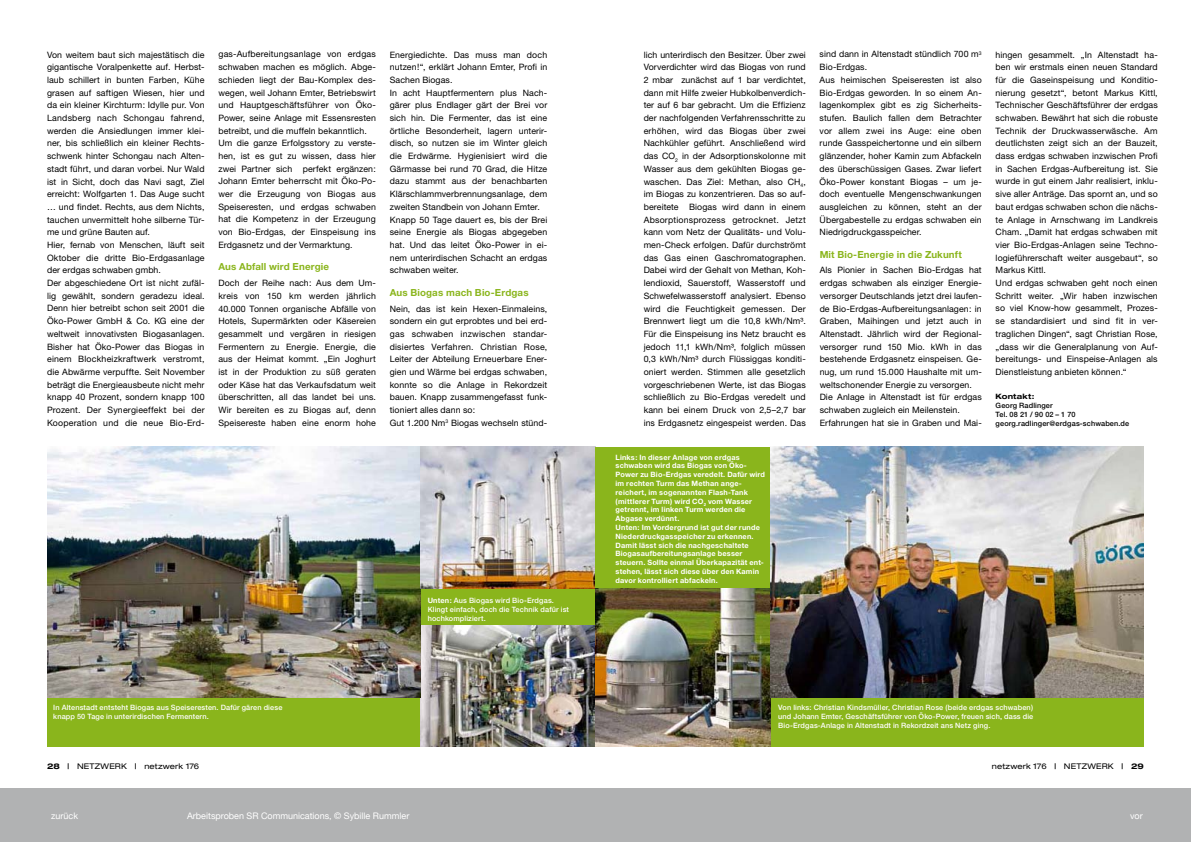
<style>
.page{position:relative;width:1191px;height:842px;background:#fff}
.page>*{position:absolute;margin:0;border:0;box-sizing:border-box;transform-origin:0 0}
.t1{font:700 9.8px "Helvetica Neue";letter-spacing:.015em;color:#8ab51c}
.t2{font:9px "Helvetica Neue";color:#fff}
.t3{font:8.8px/12.7px "Helvetica Neue";letter-spacing:.01em;color:#000}
.t4{font:expanded 7.8px "Helvetica Neue";letter-spacing:.02em;color:#000}
.t5{font:700 7.3px/8.8px "Helvetica Neue";letter-spacing:.025em;color:#fff}
.t6{font:500 7.3px/8.8px "Helvetica Neue";letter-spacing:.02em;color:#fff}
.t7{font:500 7.3px/8.8px "Helvetica Neue";letter-spacing:.02em;color:#000}
.t8{font:700 expanded 7.3px "Helvetica Neue";letter-spacing:.02em;color:#000}
.s1{font-weight:700}
.s2{font-weight:500}
</style>
<div class="page">
<div style="left:0;top:788px;width:1191px;height:54px;background:#b1b2b3"></div>
<div style="left:47px;top:447px;width:548px;height:299px;background:#8ab51c"></div>
<img style="left:420px;top:625px;width:175px;height:121px">
<img style="left:47px;top:447px;width:373px;height:250px">
<img style="left:420px;top:446px;width:175px;height:142px">
<div style="left:595px;top:447px;width:548px;height:299px;background:#8ab51c"></div>
<img style="left:595px;top:588px;width:175px;height:158px">
<img style="left:770px;top:447px;width:373px;height:250px">
<p class="t3" style="left:47px;top:48px;width:159px">Von weitem baut sich majestätisch die gigantische Voralpenkette auf. Herbst&shy;laub schillert in bunten Farben, Kühe grasen auf saftigen Wiesen, hier und da ein kleiner Kirchturm: Idylle pur. Von Landsberg nach Schongau fahrend, werden die Ansiedlungen immer klei&shy;ner, bis schließlich ein kleiner Rechts&shy;schwenk hinter Schongau nach Alten&shy;stadt führt, und daran vorbei. Nur Wald ist in Sicht, doch das Navi sagt, Ziel erreicht: Wolfgarten 1. Das Auge sucht … und findet. Rechts, aus dem Nichts, tauchen unvermittelt hohe silberne Tür&shy;me und grüne Bauten auf.<br>Hier, fernab von Menschen, läuft seit Oktober die dritte Bio-Erdgasanlage der erdgas schwaben gmbh.<br>Der abgeschiedene Ort ist nicht zufäl&shy;lig gewählt, sondern geradezu ideal.<br>Denn hier betreibt schon seit 2001 die Öko-Power GmbH &amp; Co. KG eine der weltweit innovativsten Biogasanlagen.<br>Bisher hat Öko-Power das Biogas in einem Blockheizkraftwerk verstromt, die Abwärme verpuffte. Seit November beträgt die Energieausbeute nicht mehr knapp 40 Prozent, sondern knapp 100<br>Prozent. Der Synergieeffekt bei der Kooperation und die neue Bio-Erd-</p>
<p class="t3" style="left:218px;top:48px;width:159px">gas-Aufbereitungsanlage von erdgas schwaben machen es möglich. Abge&shy;schieden liegt der Bau-Komplex des&shy;wegen, weil Johann Emter, Betriebswirt und Hauptgeschäftsführer von Öko-Power, seine Anlage mit Essensresten betreibt, und die muffeln bekanntlich.<br>Um die ganze Erfolgsstory zu verste&shy;hen, ist es gut zu wissen, dass hier zwei Partner sich perfekt ergänzen:<br>Johann Emter beherrscht mit Öko-Po&shy;wer die Erzeugung von Biogas aus Speiseresten, und erdgas schwaben hat die Kompetenz in der Erzeugung von Bio-Erdgas, der Einspeisung ins Erdgasnetz und der Vermarktung.</p>
<p class="t1" style="left:218px;top:261px;width:112px">Aus Abfall wird Energie</p>
<p class="t3" style="left:218px;top:276px;width:159px;text-align:justify">Doch der Reihe nach: Aus dem Um&shy;kreis von 150 km werden jährlich 40.000 Tonnen organische Abfälle von Hotels, Supermärkten oder Käsereien gesammelt und vergären in riesigen Fermentern zu Energie. Energie, die aus der Heimat kommt. „Ein Joghurt ist in der Produktion zu süß geraten oder Käse hat das Verkaufsdatum weit überschritten, all das landet bei uns.<br>Wir bereiten es zu Biogas auf, denn Speisereste haben eine enorm hohe</p>
<p class="t3" style="left:390px;top:48px;width:159px">Energiedichte. Das muss man doch nutzen!“, erklärt Johann Emter, Profi in Sachen Biogas.<br>In acht Hauptfermentern plus Nach&shy;gärer plus Endlager gärt der Brei vor sich hin. Die Fermenter, das ist eine örtliche Besonderheit, lagern unterir&shy;disch, so nutzen sie im Winter gleich die Erdwärme. Hygienisiert wird die Gärmasse bei rund 70 Grad, die Hitze dazu stammt aus der benachbarten Klärschlammverbrennungsanlage, dem zweiten Standbein von Johann Emter.<br>Knapp 50 Tage dauert es, bis der Brei seine Energie als Biogas abgegeben hat. Und das leitet Öko-Power in ei&shy;nem unterirdischen Schacht an erdgas schwaben weiter.</p>
<p class="t1" style="left:390px;top:286px;width:140px">Aus Biogas mach Bio-Erdgas</p>
<p class="t3" style="left:390px;top:302px;width:159px">Nein, das ist kein Hexen-Einmaleins, sondern ein gut erprobtes und bei erd&shy;gas schwaben inzwischen standar&shy;disiertes Verfahren. Christian Rose, Leiter der Abteilung Erneuerbare Ener&shy;gien und Wärme bei erdgas schwaben, konnte so die Anlage in Rekordzeit bauen. Knapp zusammengefasst funk&shy;tioniert alles dann so:<br>Gut 1.200 Nm<sup>3</sup> Biogas wechseln stünd-</p>
<p class="t3" style="left:643px;top:48px;width:164px;text-align:justify">lich unterirdisch den Besitzer. Über zwei Vorverdichter wird das Biogas von rund 2 mbar zunächst auf 1 bar verdichtet, dann mit Hilfe zweier Hubkolbenverdich&shy;ter auf 6 bar gebracht. Um die Effizienz der nachfolgenden Verfahrensschritte zu erhöhen, wird das Biogas über zwei Nachkühler geführt. Anschließend wird das CO<sub>2</sub> in der Adsorptionskolonne mit Wasser aus dem gekühlten Biogas ge&shy;waschen. Das Ziel: Methan, also CH<sub>4</sub>, im Biogas zu konzentrieren. Das so auf&shy;bereitete Biogas wird dann in einem Absorptionsprozess getrocknet. Jetzt kann vom Netz der Qualitäts- und Volu&shy;men-Check erfolgen. Dafür durchströmt das Gas einen Gaschromatographen.<br>Dabei wird der Gehalt von Methan, Koh&shy;lendioxid, Sauerstoff, Wasserstoff und Schwefelwasserstoff analysiert. Ebenso wird die Feuchtigkeit gemessen. Der Brennwert liegt um die 10,8 kWh/Nm³.<br>Für die Einspeisung ins Netz braucht es jedoch 11,1 kWh/Nm³, folglich müssen 0,3 kWh/Nm³ durch Flüssiggas konditi&shy;oniert werden. Stimmen alle gesetzlich vorgeschriebenen Werte, ist das Biogas schließlich zu Bio-Erdgas veredelt und kann bei einem Druck von 2,5–2,7 bar ins Erdgasnetz eingespeist werden. Das</p>
<p class="t3" style="left:819px;top:48px;width:164px">sind dann in Altenstadt stündlich 700 m<sup>3<br></sup>Bio-Erdgas.<br>Aus heimischen Speiseresten ist also Bio-Erdgas geworden. In so einem An&shy;lagenkomplex gibt es zig Sicherheits&shy;stufen. Baulich fallen dem Betrachter vor allem zwei ins Auge: eine oben runde Gasspeichertonne und ein silbern glänzender, hoher Kamin zum Abfackeln des überschüssigen Gases. Zwar liefert Öko-Power konstant Biogas – um je&shy;doch eventuelle Mengenschwankungen ausgleichen zu können, steht an der Übergabestelle zu erdgas schwaben ein Niedrigdruckgasspeicher.</p>
<p class="t1" style="left:819px;top:248px;width:144px">Mit Bio-Energie in die Zukunft</p>
<p class="t3" style="left:819px;top:264px;width:164px">Als Pionier in Sachen Bio-Erdgas hat erdgas schwaben als einziger Energie&shy;versorger Deutschlands jetzt drei laufen&shy;de Bio-Erdgas-Aufbereitungsanlagen: in Graben, Maihingen und jetzt auch in Altenstadt. Jährlich wird der Regional&shy;versorger rund 150 Mio. kWh in das bestehende Erdgasnetz einspeisen. Ge&shy;nug, um rund 15.000 Haushalte mit um&shy;weltschonender Energie zu versorgen.<br>Die Anlage in Altenstadt ist für erdgas schwaben zugleich ein Meilenstein.<br>Erfahrungen hat sie in Graben und Mai-</p>
<p class="t3" style="left:995px;top:48px;width:164px">hingen gesammelt. „In Altenstadt ha&shy;ben wir erstmals einen neuen Standard für die Gaseinspeisung und Konditio&shy;nierung gesetzt“, betont Markus Kittl, Technischer Geschäftsführer der erdgas schwaben. Bewährt hat sich die robuste Technik der Druckwasserwäsche. Am deutlichsten zeigt sich an der Bauzeit, dass erdgas schwaben inzwischen Profi in Sachen Erdgas-Aufbereitung ist. Sie wurde in gut einem Jahr realisiert, inklu&shy;sive aller Anträge. Das spornt an, und so baut erdgas schwaben schon die nächs&shy;te Anlage in Arnschwang im Landkreis Cham. „Damit hat erdgas schwaben mit vier Bio-Erdgas-Anlagen seine Techno&shy;logieführerschaft weiter ausgebaut“, so Markus Kittl.<br>Und erdgas schwaben geht noch einen Schritt weiter. „Wir haben inzwischen so viel Know-how gesammelt, Prozes&shy;se standardisiert und sind fit in ver&shy;traglichen Dingen“, sagt Christian Rose, „dass wir die Generalplanung von Auf&shy;bereitungs- und Einspeise-Anlagen als Dienstleistung anbieten können.“</p>
<p class="t8" style="left:995px;top:392px;width:40px">Kontakt:</p>
<p class="t7" style="left:995px;top:401px;width:135px">Georg Radlinger<br>Tel. 08 21 / 90 02 – 1 70 georg.radlinger@erdgas-schwaben.de</p>
<p class="t5" style="left:615px;top:452px;width:151px">Links: In dieser Anlage von erdgas schwaben wird das Biogas von Öko-Power zu Bio-Erdgas veredelt. Dafür wird im rechten Turm das Methan ange&shy;reichert, im sogenannten Flash-Tank (mittlerer Turm) wird CO<sub>2</sub> vom Wasser getrennt, im linken Turm werden die Abgase verdünnt.<br>Unten: Im Vordergrund ist gut der runde Niederdruckgasspeicher zu erkennen.<br>Damit lässt sich die nachgeschaltete Biogasaufbereitungsanlage besser steuern. Sollte einmal Überkapazität ent&shy;stehen, lässt sich diese über den Kamin davor kontrolliert abfackeln.</p>
<p class="t6" style="left:428px;top:596px;width:143px"><span class="s1">Unten:</span> Aus Biogas wird Bio-Erdgas.<br>Klingt einfach, doch die Technik dafür ist hochkompliziert.</p>
<p class="t6" style="left:53px;top:703px;width:231px">In Altenstadt entsteht Biogas aus Speiseresten. Dafür gären diese knapp 50 Tage in unterirdischen Fermentern.</p>
<p class="t6" style="left:778px;top:703px;width:256px;text-align:justify">Von links: Christian Kindsmüller, Christian Rose (beide erdgas schwaben) und Johann Emter, Geschäftsführer von Öko-Power, freuen sich, dass die Bio-Erdgas-Anlage in Altenstadt in Rekordzeit ans Netz ging.</p>
<p class="t4" style="left:47px;top:761px;width:153px"><span class="s1">28</span> <span class="s2">|</span> Netzwerk <span class="s2">|</span> netzwerk 176</p>
<p class="t4" style="left:991px;top:761px;width:153px">netzwerk 176 <span class="s2">|</span> Netzwerk <span class="s2">|</span> <span class="s1">29</span></p>
<p class="t2" style="left:51px;top:810px;width:28px">zurück</p>
<p class="t2" style="left:187px;top:810px;width:224px">Arbeitsproben SR Communications, © Sybille Rummler</p>
<p class="t2" style="left:1130px;top:810px;width:14px">vor</p>
</div>
